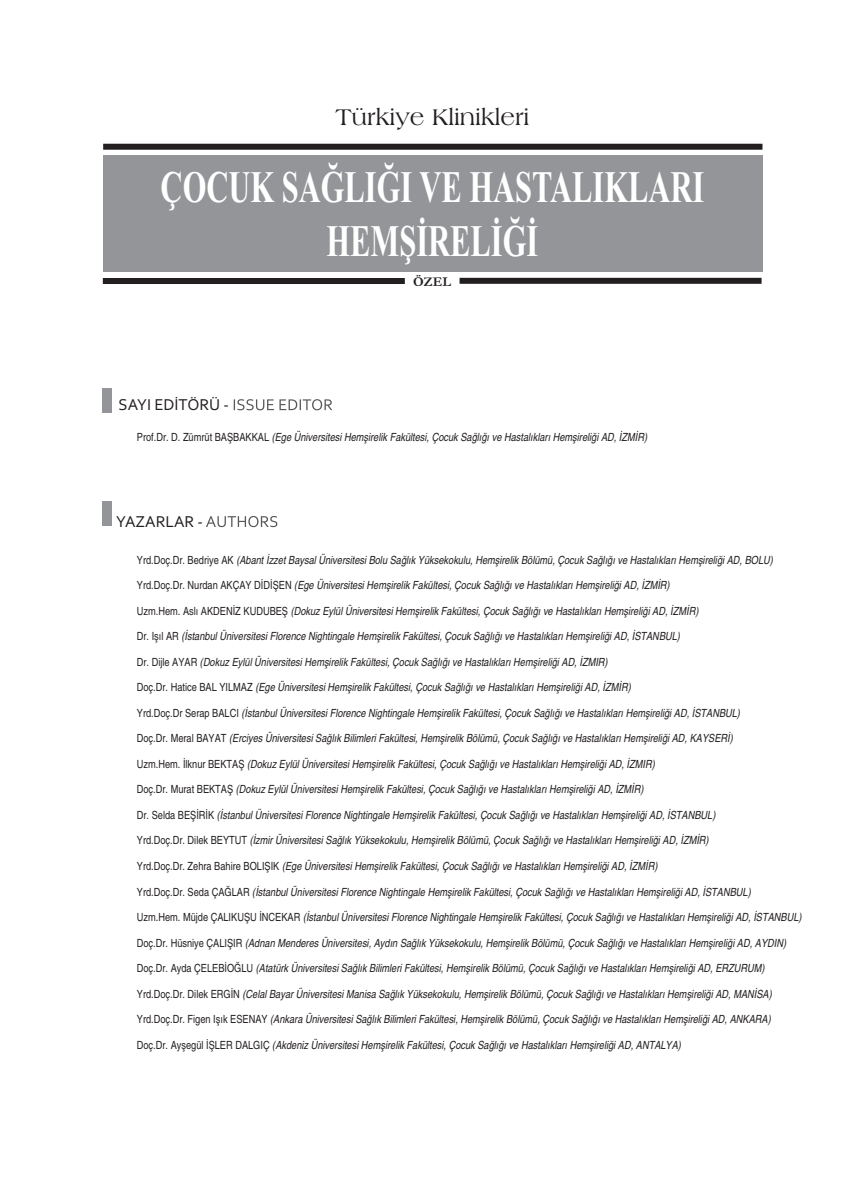
<style>
.page{position:relative;width:865px;height:1197px;background:#fff}
.page>*{position:absolute;margin:0;border:0;box-sizing:border-box;transform-origin:0 0}
.t1{font:700 45px/54px "Times New Roman";color:#fff;text-align:center;scale:.68 1}
.t2{font:24px "Americana BT Roman";color:#231f20}
.t3{font:16.5px "Corbel";color:#231f20}
.t4{font:700 13.5px "Garamond";color:#231f20}
.t5{font:italic condensed 11.25px "Helvetica";color:#231f20}
.s1{font-style:normal}
</style>
<div class="page">
<div style="left:103px;top:155px;width:659px;height:116px;background:#939598"></div>
<div style="left:103px;top:144px;width:659px;height:6px;background:#231f20"></div>
<div style="left:103px;top:278px;width:302px;height:6px;background:#231f20"></div>
<div style="left:459px;top:278px;width:302px;height:6px;background:#231f20"></div>
<div style="left:103px;top:388px;width:9px;height:25px;background:#939598"></div>
<svg style="left:234px;top:399px;width:67px;height:11px"></svg>
<div style="left:103px;top:500px;width:9px;height:25px;background:#939598"></div>
<svg style="left:206px;top:516px;width:71px;height:11px"></svg>
<h2 class="t2" style="left:335px;top:103px;width:195px">Türkiye Klinikleri</h2>
<h1 class="t1" style="left:161px;top:159px;width:801px">ÇOCUK SAĞLIĞI VE HASTALIKLARI<br>HEMŞİRELİĞİ</h1>
<p class="t4" style="left:413px;top:273px;width:39px">ÖZEL</p>
<h3 class="t3" style="left:119px;top:395px;width:112px">SAYI EDİTÖRÜ -</h3>
<p class="t5" style="left:137px;top:430px;width:512px"><span class="s1">Prof.Dr. D. Zümrüt BAŞBAKKAL</span> (Ege Üniversitesi Hemşirelik Fakültesi, Çocuk Sağlığı ve Hastalıkları Hemşireliği AD, İZMİR)</p>
<h3 class="t3" style="left:116px;top:511px;width:88px">YAZARLAR -</h3>
<p class="t5" style="left:137px;top:553px;width:637px"><span class="s1">Yrd.Doç.Dr. Bedriye AK</span> (Abant İzzet Baysal Üniversitesi Bolu Sağlık Yüksekokulu, Hemşirelik Bölümü, Çocuk Sağlığı ve Hastalıkları Hemşireliği AD, BOLU)</p>
<p class="t5" style="left:137px;top:579px;width:534px"><span class="s1">Yrd.Doç.Dr. Nurdan AKÇAY DİDİŞEN</span> (Ege Üniversitesi Hemşirelik Fakültesi, Çocuk Sağlığı ve Hastalıkları Hemşireliği AD, İZMİR)</p>
<p class="t5" style="left:137px;top:604px;width:563px"><span class="s1">Uzm.Hem. Aslı AKDENİZ KUDUBEŞ</span> (Dokuz Eylül Üniversitesi Hemşirelik Fakültesi, Çocuk Sağlığı ve Hastalıkları Hemşireliği AD, İZMİR)</p>
<p class="t5" style="left:137px;top:630px;width:544px"><span class="s1">Dr. Işıl AR</span> (İstanbul Üniversitesi Florence Nightingale Hemşirelik Fakültesi, Çocuk Sağlığı ve Hastalıkları Hemşireliği AD, İSTANBUL)</p>
<p class="t5" style="left:137px;top:655px;width:472px"><span class="s1">Dr. Dijle AYAR</span> (Dokuz Eylül Üniversitesi Hemşirelik Fakültesi, Çocuk Sağlığı ve Hastalıkları Hemşireliği AD, İZMIR)</p>
<p class="t5" style="left:137px;top:681px;width:495px"><span class="s1">Doç.Dr. Hatice BAL YILMAZ</span> (Ege Üniversitesi Hemşirelik Fakültesi, Çocuk Sağlığı ve Hastalıkları Hemşireliği AD, İZMİR)</p>
<p class="t5" style="left:137px;top:706px;width:604px"><span class="s1">Yrd.Doç.Dr Serap BALCI</span> (İstanbul Üniversitesi Florence Nightingale Hemşirelik Fakültesi, Çocuk Sağlığı ve Hastalıkları Hemşireliği AD, İSTANBUL)</p>
<p class="t5" style="left:137px;top:732px;width:597px"><span class="s1">Doç.Dr. Meral BAYAT</span> (Erciyes Üniversitesi Sağlık Bilimleri Fakültesi, Hemşirelik Bölümü, Çocuk Sağlığı ve Hastalıkları Hemşireliği AD, KAYSERİ)</p>
<p class="t5" style="left:137px;top:757px;width:519px"><span class="s1">Uzm.Hem. İlknur BEKTAŞ</span> (Dokuz Eylül Üniversitesi Hemşirelik Fakültesi, Çocuk Sağlığı ve Hastalıkları Hemşireliği AD, İZMIR)</p>
<p class="t5" style="left:137px;top:783px;width:508px"><span class="s1">Doç.Dr. Murat BEKTAŞ</span> (Dokuz Eylül Üniversitesi Hemşirelik Fakültesi, Çocuk Sağlığı ve Hastalıkları Hemşireliği AD, İZMİR)</p>
<p class="t5" style="left:137px;top:808px;width:580px"><span class="s1">Dr. Selda BEŞİRİK</span> (İstanbul Üniversitesi Florence Nightingale Hemşirelik Fakültesi, Çocuk Sağlığı ve Hastalıkları Hemşireliği AD, İSTANBUL)</p>
<p class="t5" style="left:137px;top:834px;width:573px"><span class="s1">Yrd.Doç.Dr. Dilek BEYTUT</span> (İzmir Üniversitesi Sağlık Yüksekokulu, Hemşirelik Bölümü, Çocuk Sağlığı ve Hastalıkları Hemşireliği AD, İZMİR)</p>
<p class="t5" style="left:137px;top:859px;width:522px"><span class="s1">Yrd.Doç.Dr. Zehra Bahire BOLIŞIK</span> (Ege Üniversitesi Hemşirelik Fakültesi, Çocuk Sağlığı ve Hastalıkları Hemşireliği AD, İZMİR)</p>
<p class="t5" style="left:137px;top:885px;width:615px"><span class="s1">Yrd.Doç.Dr. Seda ÇAĞLAR</span> (İstanbul Üniversitesi Florence Nightingale Hemşirelik Fakültesi, Çocuk Sağlığı ve Hastalıkları Hemşireliği AD, İSTANBUL)</p>
<p class="t5" style="left:137px;top:910px;width:666px"><span class="s1">Uzm.Hem. Müjde ÇALIKUŞU İNCEKAR</span> (İstanbul Üniversitesi Florence Nightingale Hemşirelik Fakültesi, Çocuk Sağlığı ve Hastalıkları Hemşireliği AD, İSTANBUL)</p>
<p class="t5" style="left:137px;top:936px;width:651px"><span class="s1">Doç.Dr. Hüsniye ÇALIŞIR</span> (Adnan Menderes Üniversitesi, Aydın Sağlık Yüksekokulu, Hemşirelik Bölümü, Çocuk Sağlığı ve Hastalıkları Hemşireliği AD, AYDIN)</p>
<p class="t5" style="left:137px;top:961px;width:629px"><span class="s1">Doç.Dr. Ayda ÇELEBİOĞLU</span> (Atatürk Üniversitesi Sağlık Bilimleri Fakültesi, Hemşirelik Bölümü, Çocuk Sağlığı ve Hastalıkları Hemşireliği AD, ERZURUM)</p>
<p class="t5" style="left:137px;top:987px;width:636px"><span class="s1">Yrd.Doç.Dr. Dilek ERGİN</span> (Celal Bayar Üniversitesi Manisa Sağlık Yüksekokulu, Hemşirelik Bölümü, Çocuk Sağlığı ve Hastalıkları Hemşireliği AD, MANİSA)</p>
<p class="t5" style="left:137px;top:1012px;width:635px"><span class="s1">Yrd.Doç.Dr. Figen Işık ESENAY</span> (Ankara Üniversitesi Sağlık Bilimleri Fakültesi, Hemşirelik Bölümü, Çocuk Sağlığı ve Hastalıkları Hemşireliği AD, ANKARA)</p>
<p class="t5" style="left:137px;top:1038px;width:545px"><span class="s1">Doç.Dr. Ayşegül İŞLER DALGIÇ</span> (Akdeniz Üniversitesi Hemşirelik Fakültesi, Çocuk Sağlığı ve Hastalıkları Hemşireliği AD, ANTALYA)</p>
</div>
